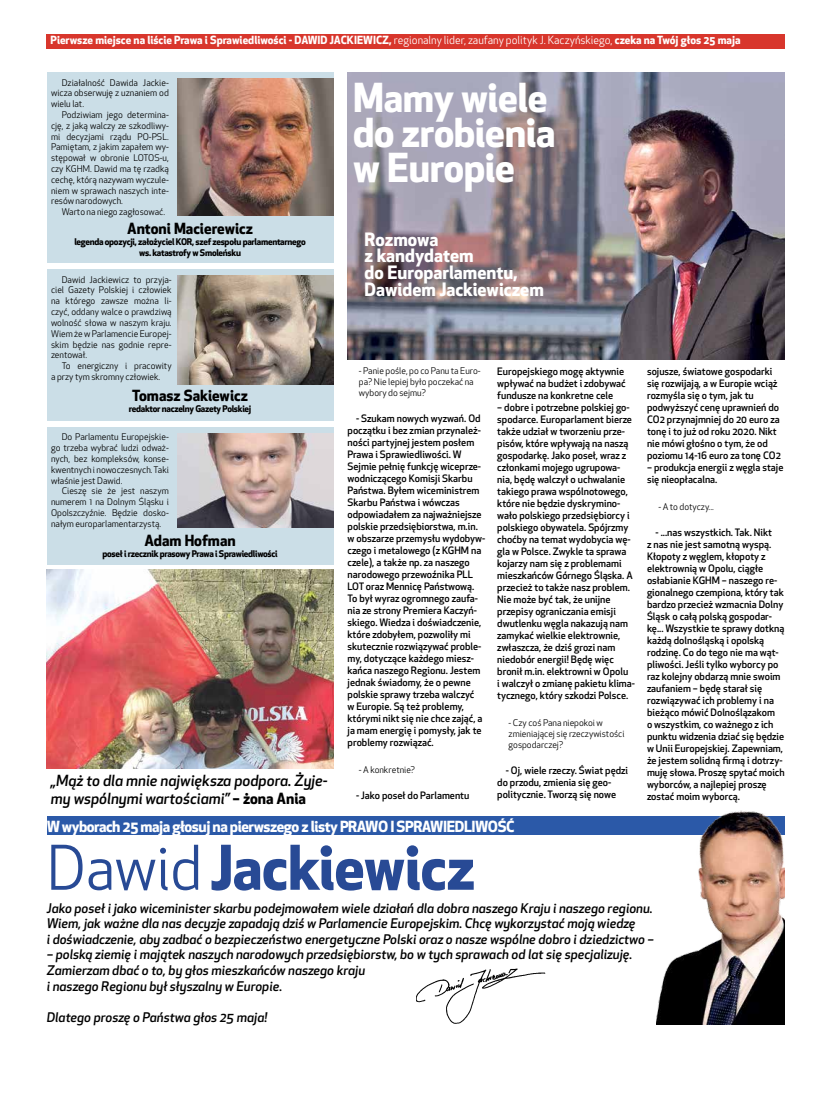
<style>
.page{position:relative;width:820px;height:1106px;background:#fff}
.page>*{position:absolute;margin:0;border:0;box-sizing:border-box;transform-origin:0 0}
.t1{font:700 60px "Apex New";letter-spacing:-.01em;color:#284a95}
.t2{font:700 39px/35px "Apex New";letter-spacing:-.01em;color:#fff}
.t3{font:700 18px/16.8px "Apex New";color:#fff}
.t4{font:italic 500 15px/18px "Apex New";color:#000}
.t5{font:700 15px "Apex New";letter-spacing:-.03em;color:#fff}
.t6{font:700 15px "Apex New";color:#000}
.t7{font:italic 500 13px/15.6px "Apex New";color:#000}
.t8{font:700 11px "Apex New";color:#fff}
.t9{font:500 10px/12px "Apex New";color:#000}
.t10{font:9px/10.8px "Apex New";color:#000;text-align:justify}
.t11{font:700 9px/11px "Apex New";letter-spacing:-.03em;color:#000;text-align:center}
.s1{font-weight:400}
.s2{font-weight:700;font-style:normal}
</style>
<div class="page">
<div style="left:47px;top:72px;width:286px;height:191px;background:#cbdee7"></div>
<div style="left:47px;top:269px;width:286px;height:152px;background:#cbdee7"></div>
<div style="left:47px;top:427px;width:286px;height:137px;background:#cbdee7"></div>
<img style="left:177px;top:79px;width:156px;height:137px">
<img style="left:177px;top:276px;width:156px;height:108px">
<img style="left:177px;top:433px;width:156px;height:94px">
<img style="left:47px;top:569px;width:286px;height:199px">
<div style="left:46px;top:34px;width:738px;height:14px;background:#d8362c"></div>
<div style="left:47px;top:816px;width:736px;height:19px;background:#2b59a8"></div>
<img style="left:656px;top:810px;width:127px;height:214px">
<img style="left:347px;top:72px;width:437px;height:287px">
<img style="left:416px;top:968px;width:130px;height:56px">
<p class="t8" style="left:51px;top:32px;width:691px">Pierwsze miejsce na liście Prawa i Sprawiedliwości - DAWID JACKIEWICZ, <span class="s1">regionalny lider, zaufany polityk J. Kaczyńskiego,</span> czeka na Twój głos 25 maja</p>
<p class="t10" style="left:51px;top:77px;width:119px;text-indent:11px">Działalność Dawida Jackie&shy;wicza obserwuję z uznaniem od wielu lat.</p>
<p class="t10" style="left:51px;top:109px;width:119px;text-indent:11px">Podziwiam jego determina&shy;cję, z jaką walczy ze szkodliwy&shy;mi decyzjami rządu PO-PSL.<br>Pamiętam, z jakim zapałem wy&shy;stępował w obronie LOTOS-u, czy KGHM. Dawid ma tę rzadką cechę, którą nazywam wyczule&shy;niem w sprawach naszych inte&shy;resów narodowych.</p>
<p class="t10" style="left:62px;top:206px;width:105px">Warto na niego zagłosować.</p>
<h3 class="t6" style="left:127px;top:217px;width:127px">Antoni Macierewicz</h3>
<p class="t11" style="left:74px;top:236px;width:233px">legenda opozycji, założyciel KOR, szef zespołu parlamentarnego ws. katastrofy w Smoleńsku</p>
<p class="t10" style="left:51px;top:274px;width:122px;text-indent:11px">Dawid Jackiewicz to przyja&shy;ciel Gazety Polskiej i człowiek na którego zawsze można li&shy;czyć, oddany walce o prawdziwą wolność słowa w naszym kraju.<br>Wiem że w Parlamencie Europej&shy;skim będzie nas godnie repre&shy;zentował.</p>
<p class="t10" style="left:51px;top:360px;width:122px;text-indent:11px">To energiczny i pracowity a przy tym skromny człowiek.</p>
<h3 class="t6" style="left:132px;top:385px;width:117px">Tomasz Sakiewicz</h3>
<p class="t11" style="left:129px;top:403px;width:124px">redaktor naczelny Gazety Polskiej</p>
<p class="t10" style="left:51px;top:432px;width:119px;text-indent:11px">Do Parlamentu Europejskie&shy;go trzeba wybrać ludzi odważ&shy;nych, bez kompleksów, konse&shy;kwentnych i nowoczesnych. Taki właśnie jest Dawid.</p>
<p class="t10" style="left:51px;top:486px;width:119px;text-indent:11px">Cieszę sie że jest naszym numerem 1 na Dolnym Śląsku i Opolszczyźnie. Będzie dosko&shy;nałym europarlamentarzystą.</p>
<h3 class="t6" style="left:144px;top:530px;width:93px">Adam Hofman</h3>
<p class="t11" style="left:102px;top:548px;width:177px">poseł i rzecznik prasowy Prawa i Sprawiedliwości</p>
<h3 class="t4" style="left:51px;top:771px;width:278px">„Mąż to dla mnie największa podpora. Żyje&shy;my wspólnymi wartościami” <span class="s2">– żona Ania</span></h3>
<h2 class="t2" style="left:353px;top:78px;width:204px">Mamy wiele do zrobienia w Europie</h2>
<h3 class="t3" style="left:364px;top:230px;width:181px">Rozmowa<br>z kandydatem<br>do Europarlamentu,<br>Dawidem Jackiewiczem</h3>
<p class="t10" style="left:359px;top:365px;width:123px;text-align:left">- Panie pośle, po co Panu ta Euro&shy;pa? Nie lepiej było poczekać na wybory do sejmu?</p>
<p class="t9" style="left:347px;top:412px;width:139px;text-indent:8px">- Szukam nowych wyzwań. Od początku i bez zmian przynależ&shy;ności partyjnej jestem posłem<br>Prawa i Sprawiedliwości. W<br>Sejmie pełnię funkcję wiceprze&shy;wodniczącego Komisji Skarbu<br>Państwa. Byłem wiceministrem<br>Skarbu Państwa i wówczas odpowiadałem za najważniejsze polskie przedsiębiorstwa, m.in. w obszarze przemysłu wydobyw&shy;czego i metalowego (z KGHM na czele), a także np. za naszego narodowego przewoźnika PLL<br>LOT oraz Mennicę Państwową.<br>To był wyraz ogromnego zaufa&shy;nia ze strony Premiera Kaczyń&shy;skiego. Wiedza i doświadczenie, które zdobyłem, pozwoliły mi skutecznie rozwiązywać proble&shy;my, dotyczące każdego miesz&shy;kańca naszego Regionu. Jestem jednak świadomy, że o pewne polskie sprawy trzeba walczyć<br>w Europie. Są też problemy, którymi nikt się nie chce zająć, a ja mam energię i pomysły, jak te problemy rozwiązać.</p>
<p class="t10" style="left:359px;top:764px;width:58px">- A konkretnie?</p>
<p class="t9" style="left:356px;top:788px;width:115px">- Jako poseł do Parlamentu</p>
<p class="t9" style="left:497px;top:365px;width:130px">Europejskiego mogę aktywnie wpływać na budżet i zdobywać fundusze na konkretne cele</p>
<p class="t9" style="left:497px;top:401px;width:139px">– dobre i potrzebne polskiej go&shy;spodarce. Europarlament bierze także udział w tworzeniu prze&shy;pisów, które wpływają na naszą gospodarkę. Jako poseł, wraz z członkami mojego ugrupowa&shy;nia, będę walczył o uchwalanie takiego prawa wspólnotowego, które nie będzie dyskrymino&shy;wało polskiego przedsiębiorcy i polskiego obywatela. Spójrzmy choćby na temat wydobycia wę&shy;gla w Polsce. Zwykle ta sprawa kojarzy nam się z problemami mieszkańców Górnego Śląska. A przecież to także nasz problem.<br>Nie może być tak, że unijne przepisy ograniczania emisji dwutlenku węgla nakazują nam zamykać wielkie elektrownie, zwłaszcza, że dziś grozi nam niedobór energii! Będę więc bronił m.in. elektrowni w Opolu<br>i walczył o zmianę pakietu klima&shy;tycznego, który szkodzi Polsce.</p>
<p class="t10" style="left:508px;top:717px;width:117px;text-align:left">- Czy coś Pana niepokoi w zmieniającej się rzeczywistości gospodarczej?</p>
<p class="t9" style="left:497px;top:764px;width:132px;text-indent:8px">- Oj, wiele rzeczy. Świat pędzi do przodu, zmienia się geo&shy;politycznie. Tworzą się nowe</p>
<h3 class="t5" style="left:47px;top:815px;width:469px">W wyborach 25 maja głosuj na pierwszego z listy PRAWO I SPRAWIEDLIWOŚĆ</h3>
<p class="t9" style="left:646px;top:365px;width:135px">sojusze, światowe gospodarki się rozwijają, a w Europie wciąż rozmyśla się o tym, jak tu podwyższyć cenę uprawnień do<br>CO2 przynajmniej do 20 euro za tonę i to już od roku 2020. Nikt nie mówi głośno o tym, że od poziomu 14-16 euro za tonę CO2</p>
<p class="t9" style="left:646px;top:461px;width:138px">– produkcja energii z węgla staje się nieopłacalna.</p>
<p class="t10" style="left:658px;top:501px;width:57px">- A to dotyczy...</p>
<p class="t9" style="left:646px;top:526px;width:139px;text-indent:8px">- ...nas wszystkich. Tak. Nikt<br>z nas nie jest samotną wyspą.<br>Kłopoty z węglem, kłopoty z elektrownią w Opolu, ciągłe osłabianie KGHM – naszego re&shy;gionalnego czempiona, który tak bardzo przecież wzmacnia Dolny<br>Śląsk o całą polską gospodar&shy;kę... Wszystkie te sprawy dotkną każdą dolnośląską i opolską rodzinę. Co do tego nie ma wąt&shy;pliwości. Jeśli tylko wyborcy po raz kolejny obdarzą mnie swoim zaufaniem – będę starał się rozwiązywać ich problemy i na bieżąco mówić Dolnoślązakom<br>o wszystkim, co ważnego z ich punktu widzenia dziać się będzie w Unii Europejskiej. Zapewniam, że jestem solidną firmą i dotrzy&shy;muję słowa. Proszę spytać moich wyborców, a najlepiej proszę zostać moim wyborcą.</p>
<h1 class="t1" style="left:47px;top:824px;width:429px"><span class="s1">Dawid</span> Jackiewicz</h1>
<p class="t7" style="left:47px;top:899px;width:608px">Jako poseł i jako wiceminister skarbu podejmowałem wiele działań dla dobra naszego Kraju i naszego regionu.<br>Wiem, jak ważne dla nas decyzje zapadają dziś w Parlamencie Europejskim. Chcę wykorzystać moją wiedzę<br>i doświadczenie, aby zadbać o bezpieczeństwo energetyczne Polski oraz o nasze wspólne dobro i dziedzictwo –</p>
<h3 class="t7" style="left:47px;top:946px;width:586px">– polską ziemię i majątek naszych narodowych przedsiębiorstw, bo w tych sprawach od lat się specjalizuję.<br>Zamierzam dbać o to, by głos mieszkańców naszego kraju<br>i naszego Regionu był słyszalny w Europie.</h3>
<h3 class="t7" style="left:47px;top:1009px;width:222px">Dlatego proszę o Państwa głos 25 maja!</h3>
</div>
